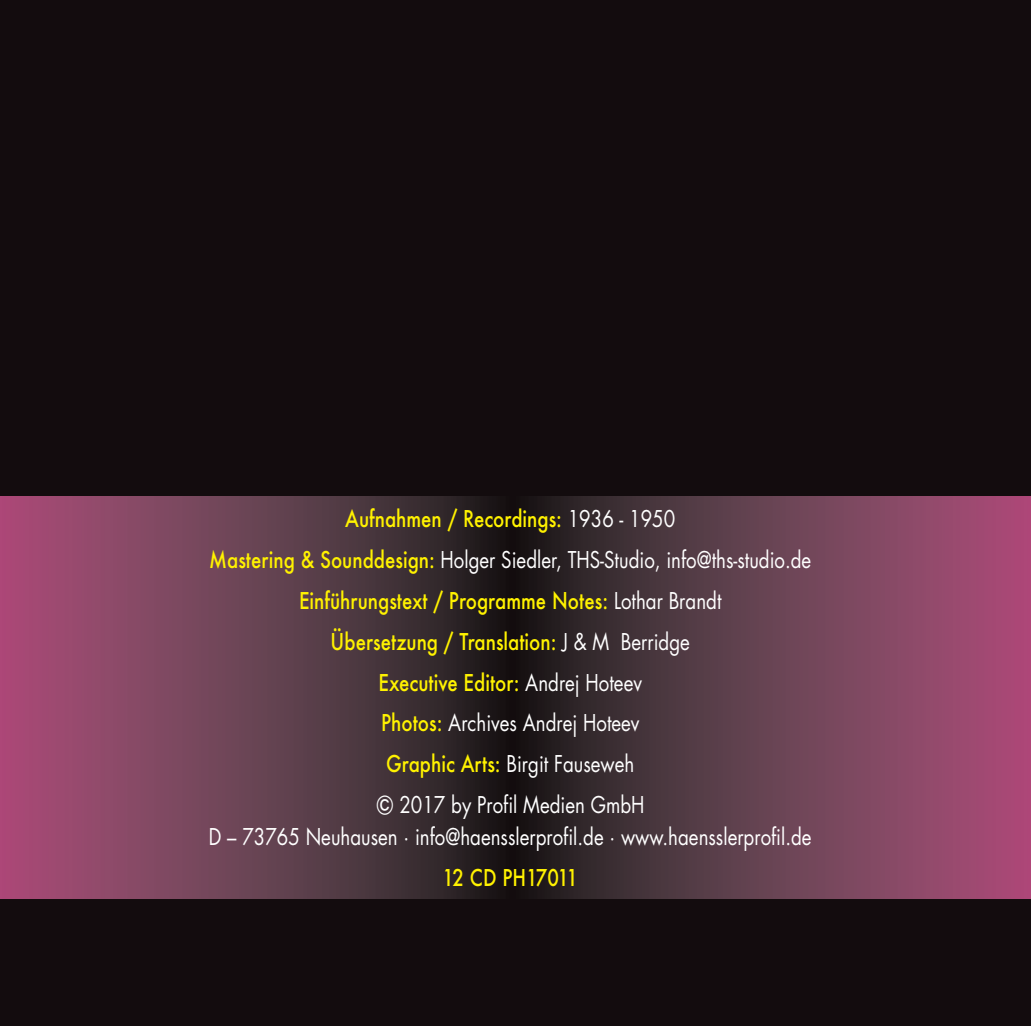
<style>
.page{position:relative;width:1031px;height:1026px;background:#fff}
.page>*{position:absolute;margin:0;border:0;box-sizing:border-box;transform-origin:0 0}
.t1{font:500 22.5px/40.8px "Futura";color:#fff200;text-align:center;scale:.83 1}
.t2{font:22.5px/32.4px "Futura";color:#fff;text-align:center;scale:.83 1}
.t3{font:500 22.5px "Futura";letter-spacing:-.04em;color:#fff200;scale:.83 1}
.s1{font-weight:400;color:#fff}
.s2{font-family:"Bundesbahn Pi Three"}
</style>
<div class="page">
<div style="left:0;top:0;width:1030px;height:1025px;background:#130c0e"></div>
<img style="left:0;top:496px;width:1030px;height:402px">
<p class="t1" style="left:209px;top:500px;width:726px">Aufnahmen / Recordings: <span class="s1">1936 - 1950<br></span>Mastering &amp; Sounddesign: <span class="s1">Holger Siedler, THS-Studio, info@ths-studio.de </span>Einführungstext / Programme Notes: <span class="s1">Lothar Brandt<br></span>Übersetzung / Translation: <span class="s1">J &amp; M Berridge<br></span>Executive Editor: <span class="s1">Andrej Hoteev<br></span>Photos: <span class="s1">Archives Andrej Hoteev<br></span>Graphic Arts: <span class="s1">Birgit Fauseweh</span></p>
<p class="t2" style="left:209px;top:790px;width:727px"><span class="s2">-</span> 2017 by Profil Medien GmbH<br>D – 73765 Neuhausen · info@haensslerprofil.de · www.haensslerprofil.de</p>
<p class="t3" style="left:442px;top:867px;width:164px">12 CD PH17011</p>
</div>
